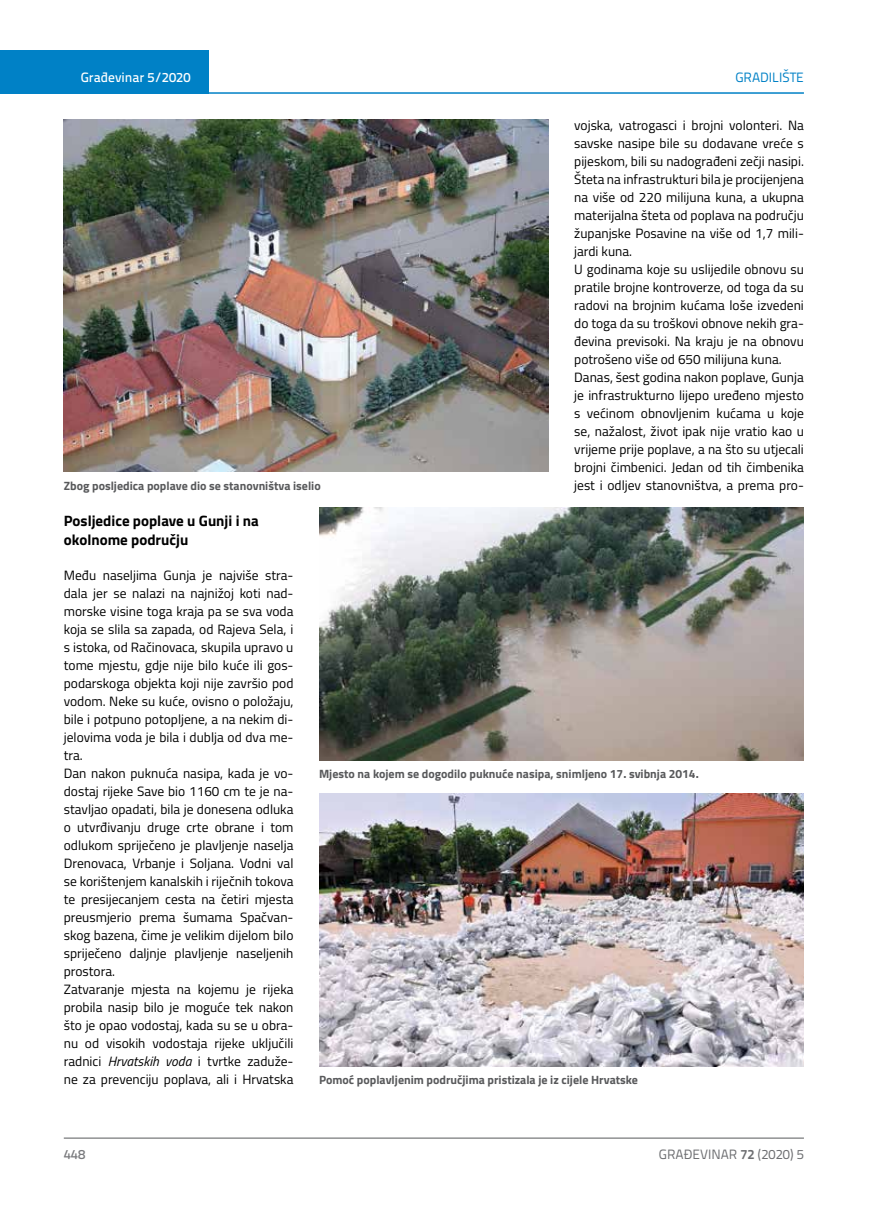
<style>
.page{position:relative;width:872px;height:1212px;background:#fff}
.page>*{position:absolute;margin:0;border:0;box-sizing:border-box;transform-origin:0 0}
.t1{font:700 15px/19.5px "Titillium";color:#000}
.t2{font:13.5px/18px "Titillium";color:#000}
.t3{font:13.5px "Titillium Text 22 L";color:#6d6e71}
.t4{font:500 13.5px "Titillium Text 22 L";color:#fff}
.t5{font:13.5px "Titillium Text 22 L";color:#0081c6}
.t6{font:500 13.5px "Titillium Text 22 L";color:#797a7d}
.t7{font:700 12px "Titillium";color:#58595b}
.s1{font-style:italic}
.s2{font-weight:700}
</style>
<div class="page">
<div style="left:0;top:50px;width:208px;height:44px;background:#0081c6"></div>
<hr style="left:0;top:92px;width:804px;height:2px;background:#0081c6">
<hr style="left:64px;top:1138px;width:740px;height:1px;background:#58595b">
<img style="left:64px;top:119px;width:485px;height:353px">
<img style="left:319px;top:508px;width:485px;height:252px">
<img style="left:319px;top:794px;width:485px;height:272px">
<p class="t4" style="left:81px;top:67px;width:111px">Građevinar 5/2020</p>
<p class="t5" style="left:735px;top:68px;width:70px">GRADILIŠTE</p>
<p class="t2" style="left:574px;top:115px;width:231px">vojska, vatrogasci i brojni volonteri. Na savske nasipe bile su dodavane vreće s pijeskom, bili su nadograđeni zečji nasipi.<br>Šteta na infrastrukturi bila je procijenjena na više od 220 milijuna kuna, a ukupna materijalna šteta od poplava na području županjske Posavine na više od 1,7 mili&shy;jardi kuna.<br>U godinama koje su uslijedile obnovu su pratile brojne kontroverze, od toga da su radovi na brojnim kućama loše izvedeni do toga da su troškovi obnove nekih gra&shy;đevina previsoki. Na kraju je na obnovu potrošeno više od 650 milijuna kuna.<br>Danas, šest godina nakon poplave, Gunja je infrastrukturno lijepo uređeno mjesto s većinom obnovljenim kućama u koje se, nažalost, život ipak nije vratio kao u vrijeme prije poplave, a na što su utjecali brojni čimbenici. Jedan od tih čimbenika</p>
<p class="t7" style="left:64px;top:476px;width:258px">Zbog posljedica poplave dio se stanovništva iselio</p>
<p class="t2" style="left:574px;top:475px;width:231px">jest i odljev stanovništva, a prema pro-</p>
<p class="t1" style="left:64px;top:510px;width:196px">Posljedice poplave u Gunji i na okolnome području</p>
<p class="t2" style="left:64px;top:565px;width:231px">Među naseljima Gunja je najviše stra&shy;dala jer se nalazi na najnižoj koti nad&shy;morske visine toga kraja pa se sva voda koja se slila sa zapada, od Rajeva Sela, i s istoka, od Račinovaca, skupila upravo u tome mjestu, gdje nije bilo kuće ili gos&shy;podarskoga objekta koji nije završio pod vodom. Neke su kuće, ovisno o položaju, bile i potpuno potopljene, a na nekim di&shy;jelovima voda je bila i dublja od dva me&shy;tra.<br>Dan nakon puknuća nasipa, kada je vo&shy;dostaj rijeke Save bio 1160 cm te je na&shy;stavljao opadati, bila je donesena odluka o utvrđivanju druge crte obrane i tom odlukom spriječeno je plavljenje naselja Drenovaca, Vrbanje i Soljana. Vodni val se korištenjem kanalskih i riječnih tokova te presijecanjem cesta na četiri mjesta preusmjerio prema šumama Spačvan&shy;skog bazena, čime je velikim dijelom bilo spriječeno daljnje plavljenje naseljenih prostora.<br>Zatvaranje mjesta na kojemu je rijeka probila nasip bilo je moguće tek nakon što je opao vodostaj, kada su se u obra&shy;nu od visokih vodostaja rijeke uključili radnici <span class="s1">Hrvatskih voda</span> i tvrtke zaduže&shy;ne za prevenciju poplava, ali i Hrvatska</p>
<p class="t7" style="left:319px;top:765px;width:381px">Mjesto na kojem se dogodilo puknuće nasipa, snimljeno 17. svibnja 2014.</p>
<p class="t7" style="left:319px;top:1071px;width:320px">Pomoć poplavljenim područjima pristizala je iz cijele Hrvatske</p>
<p class="t6" style="left:64px;top:1144px;width:23px">448</p>
<p class="t3" style="left:659px;top:1144px;width:146px">GRAĐEVINAR <span class="s2">72</span> (2020) 5</p>
</div>
